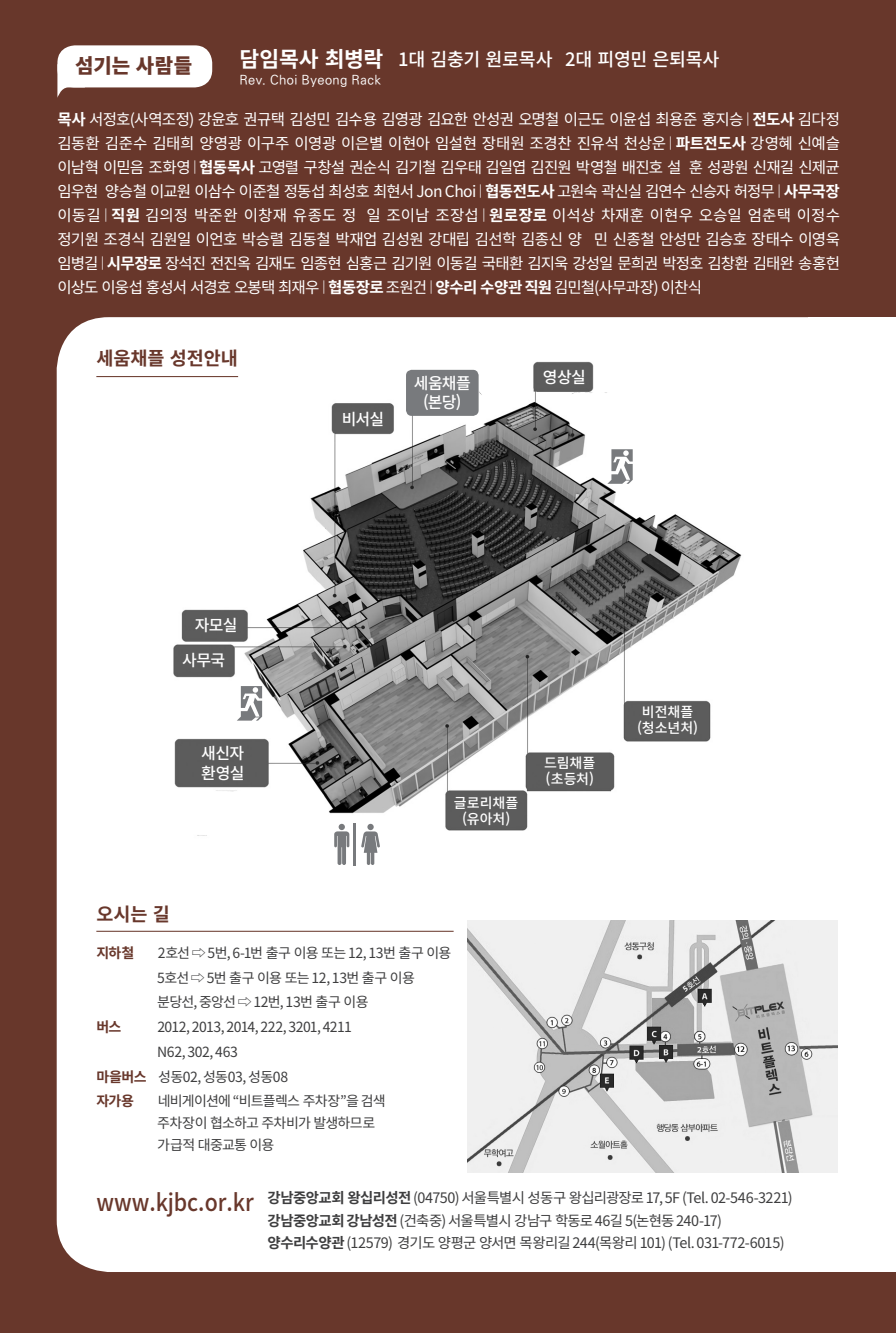
<style>
.page{position:relative;width:896px;height:1333px;background:#fff}
.page>*{position:absolute;margin:0;border:0;box-sizing:border-box;transform-origin:0 0}
.t1{font:500 23.6px "Noto Sans CJ Kkr";color:#68372b;scale:.9 1}
.t2{font:900 20px "Noto Sans CJ Kkr";letter-spacing:.01em;color:#68372b}
.t3{font:700 18.6px "Noto Sans CJ Kkr";color:#68372b}
.t4{font:500 18.4px "Noto Sans CJ Kkr";letter-spacing:-.015em;color:#fff}
.t5{font:500 16px/20px "Noto Sans CJ Kkr";letter-spacing:-.04em;color:#fff}
.t6{font:15.6px/24px "Noto Sans CJ Kkr";letter-spacing:-.06em;color:#fff;text-align:justify}
.t7{font:14.4px/22.4px "Noto Sans CJ Kkr";letter-spacing:-.05em;color:#3e3e3f}
.t8{font:14px/24.8px "Noto Sans CJ Kkr";letter-spacing:-.045em;color:#3e3e3f}
.t9{font:500 14px/16px "Noto Sans CJ Kkr";color:#fff;text-align:center}
.t10{font:14px "Noto Sans CJ Kkr";letter-spacing:-.02em;color:#3e3e3f}
.t11{font:700 14px "Noto Sans CJ Kkr";letter-spacing:-.045em;color:#68372b}
.t12{font:12.8px "Ko Pub Dotum PM";letter-spacing:.03em;color:#fff}
.s1{font-weight:700;font-size:21.6px}
.s2{font-weight:700}
.s3{font-weight:700;color:#68372b}
</style>
<div class="page">
<div style="left:0;top:0;width:896px;height:1332px;background:#68372b"></div>
<div style="left:57px;top:317px;width:813px;height:954px;background:#fff;border-radius:52px"></div>
<div style="left:808px;top:317px;width:88px;height:954px;background:#fff"></div>
<div style="left:57px;top:45px;width:155px;height:42px;background:#fff;border-radius:18px"></div>
<svg style="left:57px;top:64px;width:28px;height:34px"></svg>
<hr style="left:96px;top:930px;width:358px;height:1px;background:#68372b">
<img style="left:167px;top:361px;width:575px;height:482px">
<div style="left:339px;top:823px;width:6px;height:7px;background:#787a7d;border-radius:50%"></div>
<svg style="left:334px;top:831px;width:15px;height:34px"></svg>
<div style="left:367px;top:823px;width:7px;height:7px;background:#787a7d;border-radius:50%"></div>
<svg style="left:361px;top:831px;width:19px;height:34px"></svg>
<hr style="left:354px;top:823px;width:2px;height:42px;background:#787a7d">
<svg style="left:607px;top:449px;width:26px;height:35px"></svg>
<svg style="left:237px;top:686px;width:25px;height:34px"></svg>
<div style="left:406px;top:370px;width:72px;height:46px;background:#787a7d;border-radius:6px"></div>
<hr style="left:96px;top:376px;width:142px;height:1px;background:#68372b">
<img style="left:468px;top:920px;width:369px;height:252px">
<p class="t2" style="left:75px;top:55px;width:119px">섬기는 사람들</p>
<p class="t4" style="left:239px;top:49px;width:482px"><span class="s1">담임목사 최병락</span> 1대 김충기 원로목사 2대 피영민 은퇴목사</p>
<p class="t12" style="left:239px;top:74px;width:143px">Rev. Choi Byeong Rack</p>
<p class="t6" style="left:57px;top:108px;width:784px"><span class="s2">목사</span> 서정호(사역조정) 강윤호 권규택 김성민 김수용 김영광 김요한 안성권 오명철 이근도 이윤섭 최용준 홍지승︱<span class="s2">전도사</span> 김다정 김동환 김준수 김태희 양영광 이구주 이영광 이은별 이현아 임설현 장태원 조경찬 진유석 천상운︱<span class="s2">파트전도사</span> 강영혜 신예슬 이남혁 이믿음 조화영︱<span class="s2">협동목사</span> 고영렬 구창설 권순식 김기철 김우태 김일엽 김진원 박영철 배진호 설 훈 성광원 신재길 신제균 임우현 양승철 이교원 이삼수 이준철 정동섭 최성호 최현서 Jon Choi︱<span class="s2">협동전도사</span> 고원숙 곽신실 김연수 신승자 허정무︱<span class="s2">사무국장 </span>이동길︱<span class="s2">직원</span> 김의정 박준완 이창재 유종도 정 일 조이남 조장섭︱<span class="s2">원로장로</span> 이석상 차재훈 이현우 오승일 엄춘택 이정수 정기원 조경식 김원일 이언호 박승렬 김동철 박재업 김성원 강대립 김선학 김종신 양 민 신종철 안성만 김승호 장태수 이영욱 임병길︱<span class="s2">시무장로</span> 장석진 전진옥 김재도 임종현 심홍근 김기원 이동길 국태환 김지욱 강성일 문희권 박정호 김창환 김태완 송홍헌 이상도 이웅섭 홍성서 서경호 오봉택 최재우︱<span class="s2">협동장로</span> 조원건︱<span class="s2">양수리 수양관 직원</span> 김민철(사무과장) 이찬식</p>
<p class="t3" style="left:96px;top:348px;width:143px">세움채플 성전안내</p>
<p class="t5" style="left:342px;top:409px;width:44px">비서실</p>
<p class="t5" style="left:414px;top:373px;width:58px;line-height:19.2px;text-align:center">세움채플 (본당)</p>
<p class="t5" style="left:426px;top:385px;width:30px">본당</p>
<p class="t5" style="left:543px;top:367px;width:44px">영상실</p>
<p class="t5" style="left:195px;top:615px;width:44px">자모실</p>
<p class="t5" style="left:182px;top:651px;width:45px">사무국</p>
<p class="t5" style="left:201px;top:743px;width:45px">새신자 환영실</p>
<p class="t9" style="left:454px;top:794px;width:66px">글로리채플 (유아처)</p>
<p class="t9" style="left:544px;top:755px;width:53px;text-align:left">드림채플 (초등처)</p>
<p class="t3" style="left:96px;top:903px;width:75px">오시는 길</p>
<p class="t11" style="left:96px;top:944px;width:39px">지하철</p>
<p class="t8" style="left:157px;top:940px;width:296px">2호선 ⇨ 5번, 6-1번 출구 이용 또는 12, 13번 출구 이용<br>5호선 ⇨ 5번 출구 이용 또는 12, 13번 출구 이용 분당선, 중앙선 ⇨ 12번, 13번 출구 이용</p>
<p class="t11" style="left:96px;top:1019px;width:27px">버스</p>
<p class="t8" style="left:157px;top:1014px;width:196px">2012, 2013, 2014, 222, 3201, 4211</p>
<p class="t10" style="left:157px;top:1043px;width:82px">N62, 302, 463</p>
<p class="t8" style="left:96px;top:1064px;width:193px"><span class="s3">마을버스</span> 성동02, 성동03, 성동08</p>
<p class="t11" style="left:96px;top:1093px;width:39px">자가용</p>
<p class="t8" style="left:157px;top:1090px;width:230px;line-height:22px">네비게이션에 “비트플렉스 주차장”을 검색 주차장이 협소하고 주차비가 발생하므로 가급적 대중교통 이용</p>
<p class="t9" style="left:637px;top:704px;width:63px">비전채플 (청소년처)</p>
<h1 class="t1" style="left:96px;top:1189px;width:176px">www.kjbc.or.kr</h1>
<p class="t7" style="left:267px;top:1186px;width:527px"><span class="s2">강남중앙교회 왕십리성전</span> (04750) 서울특별시 성동구 왕십리광장로 17, 5F (Tel. 02-546-3221) <span class="s2">강남중앙교회 강남성전</span> (건축중) 서울특별시 강남구 학동로 46길 5(논현동 240-17) <span class="s2">양수리수양관</span> (12579) 경기도 양평군 양서면 목왕리길 244(목왕리 101) (Tel. 031-772-6015)</p>
</div>
